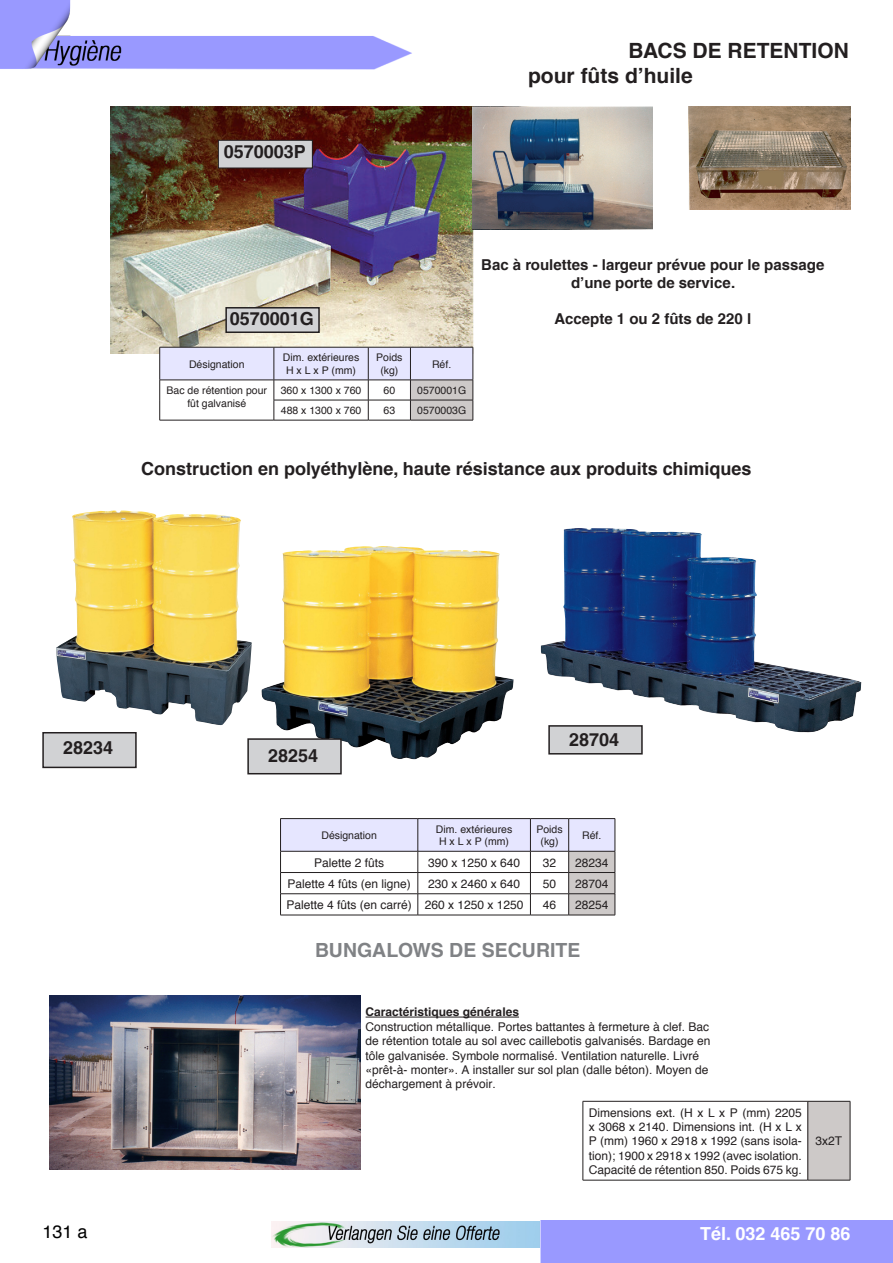
<style>
.page{position:relative;width:893px;height:1263px;background:#fff}
.page>*{position:absolute;margin:0;border:0;box-sizing:border-box;transform-origin:0 0}
.t1{font:700 21px "Helvetica";color:#231f20}
.Titre_français{font:700 19.5px "Helvetica";color:#808285}
.t2{font:700 18px "Helvetica";color:#231f20}
.t3{font:700 18px "Helvetica";color:#fff}
.t4{font:18px "Helvetica";color:#000}
.t5{font:700 15px/18px "Helvetica";color:#231f20;text-align:center}
.t6{font:12px/14.4px "Helvetica";color:#231f20}
.t7{font:700 12px "Helvetica";color:#231f20}
.t8{font:10.5px "Helvetica";color:#231f20}
</style>
<div class="page">
<img style="left:0;top:0;width:412px;height:70px">
<img style="left:111px;top:106px;width:362px;height:247px">
<img style="left:472px;top:107px;width:181px;height:122px">
<img style="left:49px;top:995px;width:311px;height:174px">
<img style="left:56px;top:510px;width:196px;height:216px">
<img style="left:261px;top:546px;width:253px;height:214px">
<hr style="left:366px;top:1017px;width:153px;height:1px;background:#231f20">
<img style="left:688px;top:107px;width:162px;height:102px">
<img style="left:541px;top:528px;width:320px;height:205px">
<div style="left:43px;top:733px;width:93px;height:34px;background:#d1d2d4"></div>
<div style="left:42px;top:732px;width:95px;height:36px;border:2px solid #231f20"></div>
<div style="left:248px;top:739px;width:93px;height:35px;background:#d1d2d4"></div>
<div style="left:247px;top:738px;width:95px;height:36px;border:2px solid #231f20"></div>
<div style="left:549px;top:726px;width:93px;height:28px;background:#d1d2d4"></div>
<div style="left:548px;top:725px;width:95px;height:29px;border:2px solid #231f20"></div>
<div style="left:218px;top:140px;width:94px;height:28px;background:#d1d2d4"></div>
<div style="left:218px;top:140px;width:95px;height:28px;border:1px solid #231f20"></div>
<div style="left:226px;top:308px;width:93px;height:24px;background:#d1d2d4"></div>
<div style="left:225px;top:307px;width:95px;height:26px;border:2px solid #231f20"></div>
<svg style="left:159px;top:347px;width:315px;height:73px"></svg>
<hr style="left:160px;top:420px;width:114px;height:1px;background:#231f20">
<hr style="left:274px;top:420px;width:94px;height:1px;background:#231f20">
<hr style="left:368px;top:420px;width:42px;height:1px;background:#231f20">
<hr style="left:410px;top:420px;width:63px;height:1px;background:#231f20">
<svg style="left:280px;top:818px;width:336px;height:97px"></svg>
<hr style="left:280px;top:915px;width:138px;height:1px;background:#231f20">
<hr style="left:418px;top:915px;width:112px;height:1px;background:#231f20">
<hr style="left:530px;top:915px;width:39px;height:1px;background:#231f20">
<hr style="left:569px;top:915px;width:46px;height:1px;background:#231f20">
<div style="left:808px;top:1101px;width:42px;height:79px;background:#cdc9c8"></div>
<hr style="left:583px;top:1101px;width:225px;height:1px;background:#231f20">
<hr style="left:583px;top:1101px;width:1px;height:79px;background:#231f20">
<hr style="left:808px;top:1101px;width:42px;height:1px;background:#231f20">
<hr style="left:808px;top:1101px;width:1px;height:79px;background:#231f20">
<hr style="left:850px;top:1101px;width:1px;height:79px;background:#231f20">
<hr style="left:583px;top:1180px;width:225px;height:1px;background:#231f20">
<hr style="left:808px;top:1180px;width:42px;height:1px;background:#231f20">
<img style="left:271px;top:1221px;width:268px;height:27px">
<p class="t2" style="left:224px;top:141px;width:84px">0570003P</p>
<p class="t1" style="left:629px;top:37px;width:222px">BACS DE RETENTION</p>
<p class="t1" style="left:528px;top:63px;width:166px">pour fûts d’huile</p>
<p class="t2" style="left:230px;top:307px;width:86px">0570001G</p>
<p class="t8" style="left:189px;top:357px;width:57px">Désignation</p>
<p class="t8" style="left:283px;top:351px;width:78px">Dim. extérieures</p>
<p class="t8" style="left:286px;top:364px;width:72px">H x L x P (mm)</p>
<p class="t8" style="left:376px;top:351px;width:28px">Poids</p>
<p class="t8" style="left:380px;top:364px;width:20px">(kg)</p>
<p class="t8" style="left:432px;top:357px;width:21px">Réf.</p>
<p class="t8" style="left:167px;top:384px;width:102px">Bac de rétention pour</p>
<p class="t8" style="left:187px;top:396px;width:60px">fût galvanisé</p>
<p class="t8" style="left:281px;top:384px;width:82px">360 x 1300 x 760</p>
<p class="t8" style="left:384px;top:384px;width:13px">60</p>
<p class="t8" style="left:417px;top:384px;width:51px">0570001G</p>
<p class="t8" style="left:281px;top:404px;width:82px">488 x 1300 x 760</p>
<p class="t8" style="left:384px;top:404px;width:13px">63</p>
<p class="t8" style="left:417px;top:404px;width:51px">0570003G</p>
<p class="t5" style="left:481px;top:255px;width:345px">Bac à roulettes - largeur prévue pour le passage d’une porte de service.</p>
<p class="t5" style="left:554px;top:309px;width:198px">Accepte 1 ou 2 fûts de 220 l</p>
<p class="t2" style="left:141px;top:457px;width:612px">Construction en polyéthylène, haute résistance aux produits chimiques</p>
<p class="t2" style="left:63px;top:737px;width:52px">28234</p>
<p class="t2" style="left:268px;top:744px;width:52px">28254</p>
<p class="t2" style="left:569px;top:728px;width:52px">28704</p>
<p class="t8" style="left:321px;top:829px;width:57px">Désignation</p>
<p class="t8" style="left:436px;top:822px;width:78px">Dim. extérieures</p>
<p class="t8" style="left:439px;top:835px;width:72px">H x L x P (mm)</p>
<p class="t8" style="left:536px;top:822px;width:28px">Poids</p>
<p class="t8" style="left:540px;top:835px;width:20px">(kg)</p>
<p class="t8" style="left:582px;top:829px;width:21px">Réf.</p>
<p class="t6" style="left:314px;top:855px;width:72px">Palette 2 fûts</p>
<p class="t6" style="left:428px;top:855px;width:94px">390 x 1250 x 640</p>
<p class="t6" style="left:543px;top:855px;width:15px">32</p>
<p class="t6" style="left:575px;top:855px;width:35px">28234</p>
<p class="t6" style="left:287px;top:876px;width:125px">Palette 4 fûts (en ligne)</p>
<p class="t6" style="left:428px;top:876px;width:94px">230 x 2460 x 640</p>
<p class="t6" style="left:543px;top:876px;width:15px">50</p>
<p class="t6" style="left:575px;top:876px;width:35px">28704</p>
<p class="t6" style="left:286px;top:897px;width:127px">Palette 4 fûts (en carré)</p>
<p class="t6" style="left:425px;top:897px;width:100px">260 x 1250 x 1250</p>
<p class="t6" style="left:543px;top:897px;width:15px">46</p>
<p class="t6" style="left:575px;top:897px;width:35px">28254</p>
<p class="Titre_français" style="left:315px;top:938px;width:267px">BUNGALOWS DE SECURITE</p>
<p class="t7" style="left:366px;top:1005px;width:155px">Caractéristiques générales</p>
<p class="t6" style="left:366px;top:1019px;width:346px">Construction métallique. Portes battantes à fermeture à clef. Bac de rétention totale au sol avec caillebotis galvanisés. Bardage en tôle galvanisée. Symbole normalisé. Ventilation naturelle. Livré «prêt-à- monter». A installer sur sol plan (dalle béton). Moyen de déchargement à prévoir.</p>
<p class="t6" style="left:589px;top:1105px;width:214px;text-align:justify">Dimensions ext. (H x L x P (mm) 2205 x 3068 x 2140. Dimensions int. (H x L x P (mm) 1960 x 2918 x 1992 (sans isola&shy;tion); 1900 x 2918 x 1992 (avec isolation.<br>Capacité de rétention 850. Poids 675 kg.</p>
<p class="t6" style="left:816px;top:1133px;width:28px">3x2T</p>
<h3 class="t4" style="left:43px;top:1220px;width:47px">131 a</h3>
<h3 class="t3" style="left:700px;top:1222px;width:152px">Tél. 032 465 70 86</h3>
</div>
